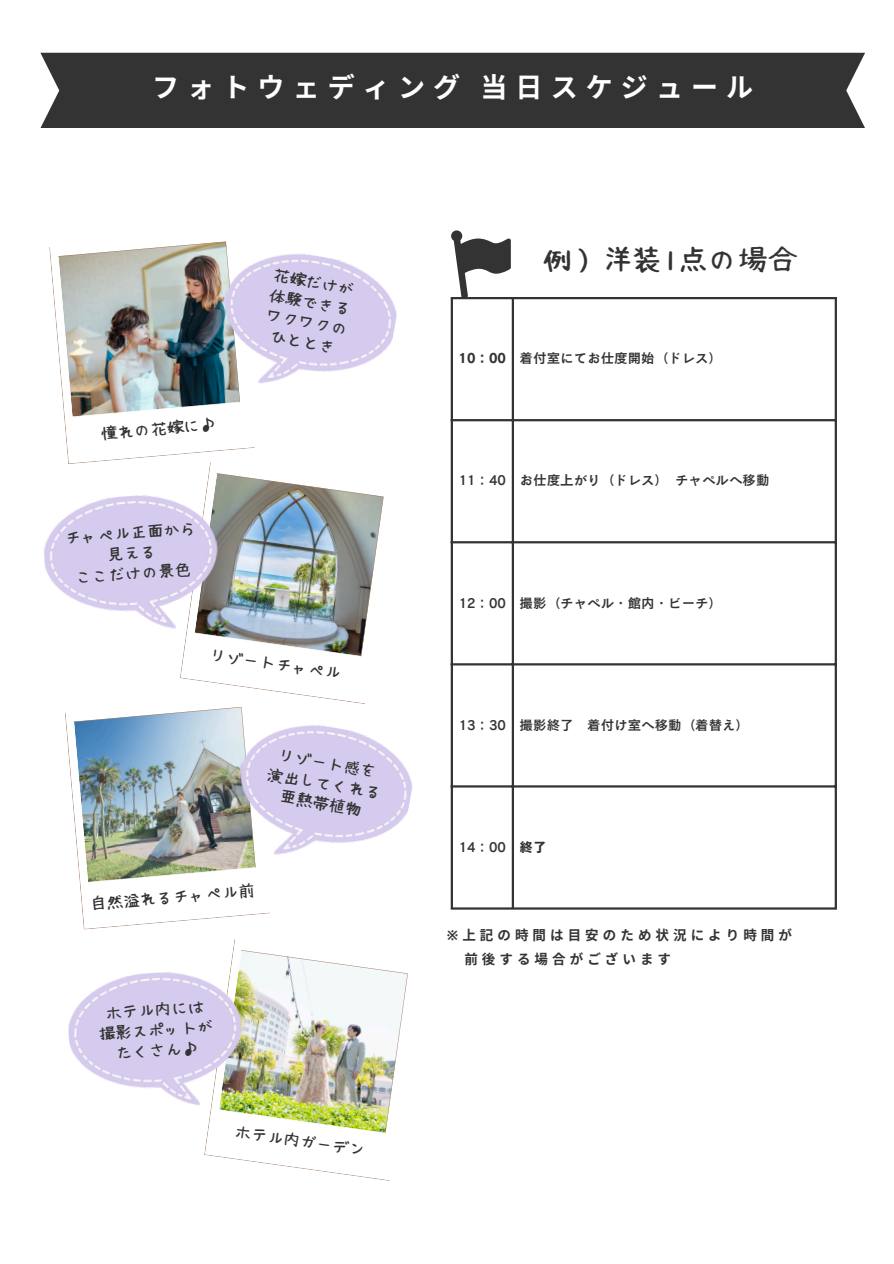
<style>
.page{position:relative;width:894px;height:1264px;background:#fff}
.page>*{position:absolute;margin:0;border:0;box-sizing:border-box;transform-origin:0 0}
.t1{font:700 27px "Noto Sans CJ Ksc";letter-spacing:.3em;color:#fff}
.t2{font:27px "Hanazome Font";letter-spacing:.1em;color:#333}
.t3{font:15px/20.2px "Hanazome Font";color:#333;text-align:center}
.t4{font:13.5px "Canva Cezanne Pro N DB";color:#333}
.t5{font:700 13.5px "Noto Sans CJ Ksc";letter-spacing:.3em;color:#333}
.t6{font:13.5px "Canva Cezanne Pro N B";color:#333}
.s1{font-family:"Noto Sans"}
</style>
<div class="page">
<svg style="left:451px;top:230px;width:59px;height:67px"></svg>
<svg style="left:453px;top:299px;width:381px;height:489px"></svg>
<hr style="left:450px;top:299px;width:3px;height:608px;background:#333">
<hr style="left:511px;top:299px;width:3px;height:608px;background:#333">
<hr style="left:834px;top:299px;width:2px;height:608px;background:#333">
<hr style="left:450px;top:297px;width:386px;height:2px;background:#333">
<hr style="left:450px;top:419px;width:386px;height:2px;background:#333">
<hr style="left:450px;top:541px;width:386px;height:2px;background:#333">
<hr style="left:450px;top:663px;width:386px;height:2px;background:#333">
<hr style="left:450px;top:785px;width:386px;height:2px;background:#333">
<hr style="left:450px;top:907px;width:386px;height:2px;background:#333">
<div style="left:40px;top:53px;width:824px;height:75px;background:#333"></div>
<svg style="left:67px;top:448px;width:183px;height:16px"></svg>
<img style="left:49px;top:242px;width:206px;height:206px">
<img style="left:211px;top:241px;width:186px;height:163px">
<img style="left:194px;top:462px;width:190px;height:242px">
<img style="left:43px;top:490px;width:180px;height:147px">
<svg style="left:82px;top:913px;width:188px;height:16px"></svg>
<img style="left:65px;top:695px;width:206px;height:218px">
<img style="left:226px;top:712px;width:187px;height:163px">
<img style="left:218px;top:939px;width:190px;height:241px">
<img style="left:68px;top:967px;width:179px;height:146px">
<h3 class="t1" style="left:152px;top:65px;width:602px">フォトウェディング 当日 スケジュール</h3>
<p class="t3" style="left:101px;top:423px;width:115px;rotate:-5deg">憧れの花嫁に♪</p>
<p class="t3" style="left:65px;top:527px;width:132px;rotate:-4deg">チャペル正面から見える<br>ここだけの景色</p>
<h3 class="t3" style="left:276px;top:265px;width:82px;rotate:10deg">花嫁だけが体験できるワクワクのひととき</h3>
<h3 class="t3" style="left:213px;top:645px;width:132px;rotate:8deg">リゾートチャペル</h3>
<h2 class="t3" style="left:282px;top:744px;width:99px;rotate:10deg">リゾート感を</h2>
<h2 class="t3" style="left:283px;top:786px;width:82px;rotate:10deg">亜熱帯植物</h2>
<h2 class="t3" style="left:270px;top:763px;width:115px;rotate:10deg">演出してくれる</h2>
<p class="t3" style="left:90px;top:894px;width:165px;rotate:-5deg">自然溢れるチャペル前</p>
<p class="t3" style="left:97px;top:1003px;width:115px;rotate:-4deg">ホテル内には撮影スポットがたくさん♪</p>
<p class="t3" style="left:237px;top:1121px;width:132px;rotate:8deg">ホテル内ガーデン</p>
<p class="t2" style="left:544px;top:246px;width:253px">例）洋装1点の場合</p>
<h1 class="t6" style="left:458px;top:351px;width:49px">10：00</h1>
<p class="t4" style="left:519px;top:351px;width:204px">着付室にてお仕度開始（ドレス）</p>
<h3 class="t4" style="left:458px;top:473px;width:49px">11：40</h3>
<p class="t4" style="left:519px;top:473px;width:251px">お仕度上がり（ドレス）チャペルへ移動</p>
<h3 class="t4" style="left:458px;top:595px;width:49px">12：00</h3>
<p class="t4" style="left:519px;top:595px;width:204px">撮影（チャペル・館内・ビーチ）</p>
<h3 class="t4" style="left:458px;top:717px;width:49px">13：30</h3>
<p class="t4" style="left:519px;top:717px;width:231px">撮影終了 着付け室へ移動（着替え）</p>
<h3 class="t4" style="left:458px;top:839px;width:49px">14：00</h3>
<p class="t6" style="left:519px;top:839px;width:29px">終了</p>
<p class="t5" style="left:446px;top:923px;width:346px"><span class="s1">※</span>上記の時間は目安のため状況により時間が</p>
<p class="t5" style="left:464px;top:948px;width:208px">前後する場合がございます</p>
</div>
